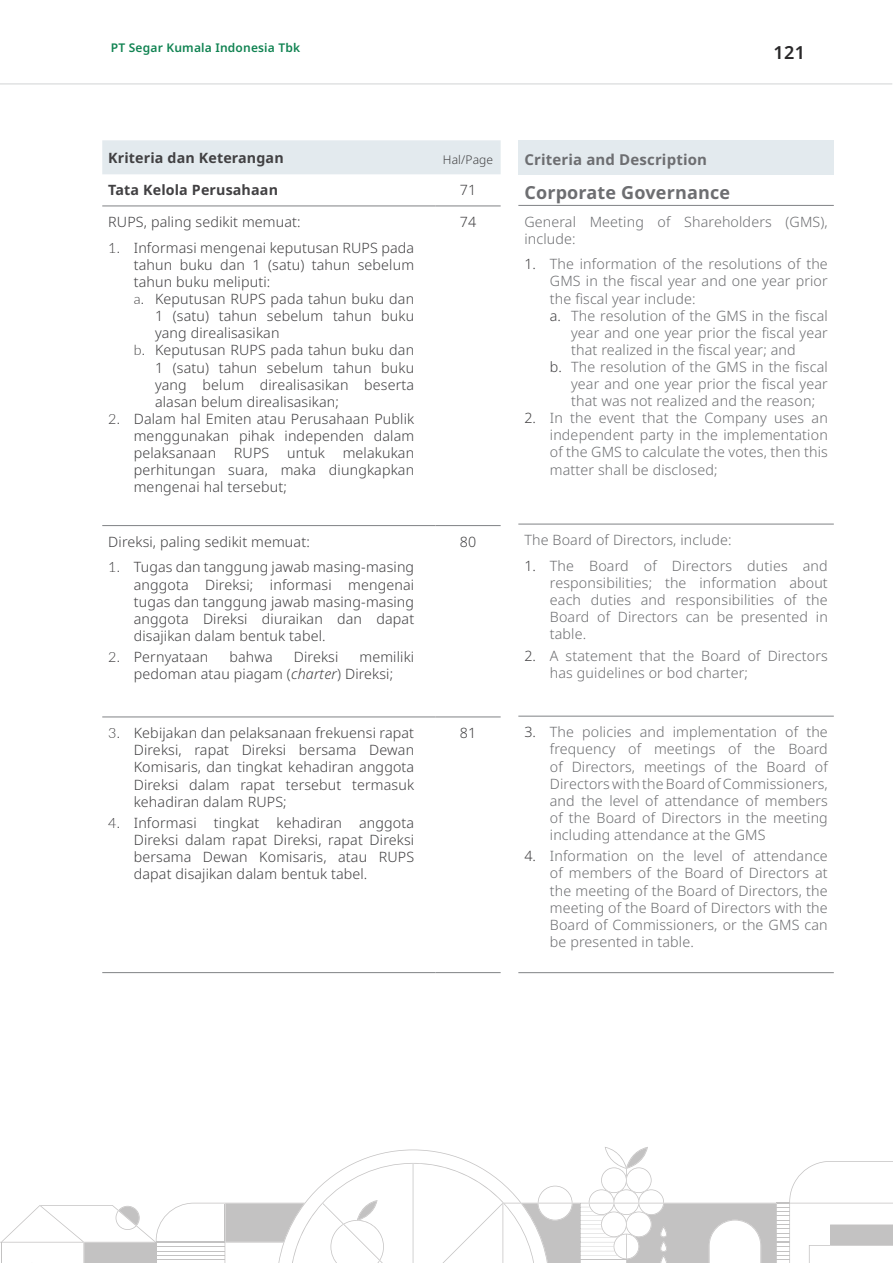
<style>
.page{position:relative;width:893px;height:1263px;background:#fff}
.page>*{position:absolute;margin:0;border:0;box-sizing:border-box;transform-origin:0 0}
.t1{font:700 18px "Noto Sans";letter-spacing:.01em;color:#6d6e71}
.t2{font:600 18px "Noto Sans";color:#292829}
.t3{font:700 15px "Noto Sans";letter-spacing:.01em;color:#6d6e71}
.t4{font:300 14.25px/17.1px "Noto Sans";letter-spacing:.01em;color:#6d6e71;text-align:justify}
.t5{font:300 14.25px/17.1px "Noto Sans";letter-spacing:.01em;color:#414042;text-align:justify}
.t6{font:700 14.25px "Noto Sans";letter-spacing:.01em;color:#414042}
.t7{font:600 12px "Noto Sans";letter-spacing:.015em;color:#118352}
.t8{font:300 12px "Noto Sans";letter-spacing:.01em;color:#414042}
.s1{font-family:"Lato"}
.s2{color:#414042}
.s3{font-style:italic}
</style>
<div class="page">
<div style="left:102px;top:140px;width:399px;height:34px;background:#e3eaee"></div>
<hr style="left:102px;top:206px;width:333px;height:1px;background:#808285">
<hr style="left:435px;top:206px;width:66px;height:1px;background:#808285">
<hr style="left:102px;top:525px;width:333px;height:1px;background:#808285">
<hr style="left:435px;top:525px;width:66px;height:1px;background:#808285">
<hr style="left:102px;top:717px;width:333px;height:1px;background:#808285">
<hr style="left:435px;top:717px;width:66px;height:1px;background:#808285">
<hr style="left:102px;top:972px;width:333px;height:1px;background:#808285">
<hr style="left:435px;top:972px;width:66px;height:1px;background:#808285">
<div style="left:518px;top:140px;width:316px;height:34px;background:#e3eaee"></div>
<hr style="left:518px;top:205px;width:316px;height:1px;background:#808285">
<hr style="left:518px;top:524px;width:316px;height:1px;background:#808285">
<hr style="left:518px;top:716px;width:316px;height:1px;background:#808285">
<hr style="left:518px;top:972px;width:316px;height:1px;background:#808285">
<svg style="left:0;top:1147px;width:893px;height:116px"></svg>
<hr style="left:0;top:84px;width:892px;height:1px;background:#d1d3d4">
<p class="t7" style="left:111px;top:41px;width:191px">PT Segar Kumala Indonesia Tbk</p>
<p class="t2" style="left:773px;top:43px;width:33px">121</p>
<p class="t6" style="left:108px;top:150px;width:177px">Kriteria dan Keterangan</p>
<p class="t8" style="left:443px;top:153px;width:52px">Hal/Page</p>
<p class="t6" style="left:108px;top:182px;width:171px">Tata Kelola Perusahaan</p>
<p class="t5" style="left:460px;top:182px;width:18px">71</p>
<p class="t5" style="left:108px;top:214px;width:194px">RUPS, paling sedikit memuat:</p>
<p class="t5" style="left:108px;top:239px;width:307px"><span class="s1">1.</span> Informasi mengenai keputusan RUPS pada</p>
<p class="t5" style="left:134px;top:256px;width:282px">tahun buku dan 1 (satu) tahun sebelum</p>
<p class="t5" style="left:134px;top:273px;width:138px">tahun buku meliputi:</p>
<p class="t5" style="left:134px;top:291px;width:282px"><span class="s1">a.</span> Keputusan RUPS pada tahun buku dan</p>
<p class="t5" style="left:155px;top:308px;width:261px">1 (satu) tahun sebelum tahun buku</p>
<p class="t5" style="left:155px;top:325px;width:126px">yang direalisasikan</p>
<p class="t5" style="left:134px;top:342px;width:282px"><span class="s1">b.</span> Keputusan RUPS pada tahun buku dan</p>
<p class="t5" style="left:155px;top:359px;width:261px">1 (satu) tahun sebelum tahun buku</p>
<p class="t5" style="left:155px;top:376px;width:261px">yang belum direalisasikan beserta</p>
<p class="t5" style="left:155px;top:393px;width:185px">alasan belum direalisasikan;</p>
<p class="t5" style="left:134px;top:410px;width:282px;text-indent:-26px"><span class="s1">2.</span> Dalam hal Emiten atau Perusahaan Publik menggunakan pihak independen dalam pelaksanaan RUPS untuk melakukan perhitungan suara, maka diungkapkan mengenai hal tersebut;</p>
<p class="t5" style="left:460px;top:214px;width:18px">74</p>
<p class="t3" style="left:524px;top:151px;width:184px">Criteria and Description</p>
<p class="t1" style="left:524px;top:183px;width:207px">Corporate Governance</p>
<p class="t4" style="left:524px;top:213px;width:305px">General Meeting of Shareholders (GMS), include:</p>
<p class="t4" style="left:524px;top:256px;width:305px"><span class="s2">1.</span> The information of the resolutions of the</p>
<p class="t4" style="left:550px;top:273px;width:279px">GMS in the fiscal year and one year prior</p>
<p class="t4" style="left:550px;top:290px;width:147px">the fiscal year include:</p>
<p class="t4" style="left:550px;top:307px;width:279px"><span class="s2">a.</span> The resolution of the GMS in the fiscal</p>
<p class="t4" style="left:571px;top:324px;width:258px">year and one year prior the fiscal year</p>
<p class="t4" style="left:571px;top:341px;width:226px">that realized in the fiscal year; and</p>
<p class="t4" style="left:550px;top:358px;width:279px"><span class="s2">b.</span> The resolution of the GMS in the fiscal</p>
<p class="t4" style="left:571px;top:376px;width:258px">year and one year prior the fiscal year</p>
<p class="t4" style="left:571px;top:393px;width:245px">that was not realized and the reason;</p>
<p class="t4" style="left:550px;top:410px;width:279px;text-indent:-26px"><span class="s2">2.</span> In the event that the Company uses an independent party in the implementation of the GMS to calculate the votes, then this matter shall be disclosed;</p>
<p class="t5" style="left:108px;top:533px;width:203px">Direksi, paling sedikit memuat:</p>
<p class="t5" style="left:134px;top:559px;width:282px;text-indent:-26px"><span class="s1">1.</span> Tugas dan tanggung jawab masing-masing anggota Direksi; informasi mengenai tugas dan tanggung jawab masing-masing anggota Direksi diuraikan dan dapat disajikan dalam bentuk tabel.</p>
<p class="t5" style="left:108px;top:649px;width:102px"><span class="s1">2.</span> Pernyataan</p>
<p class="t5" style="left:229px;top:649px;width:45px">bahwa</p>
<p class="t5" style="left:294px;top:649px;width:46px">Direksi</p>
<p class="t5" style="left:134px;top:649px;width:282px;text-indent:226px">memiliki pedoman atau piagam (<span class="s3">charter</span>) Direksi;</p>
<p class="t5" style="left:460px;top:533px;width:18px">80</p>
<p class="t4" style="left:524px;top:532px;width:209px">The Board of Directors, include:</p>
<p class="t4" style="left:550px;top:557px;width:279px;text-indent:-26px"><span class="s2">1.</span> The Board of Directors duties and responsibilities; the information about each duties and responsibilities of the Board of Directors can be presented in table.</p>
<p class="t4" style="left:550px;top:647px;width:279px;text-indent:-26px"><span class="s2">2.</span> A statement that the Board of Directors has guidelines or bod charter;</p>
<p class="t5" style="left:134px;top:725px;width:282px;text-indent:-26px"><span class="s1">3.</span> Kebijakan dan pelaksanaan frekuensi rapat Direksi, rapat Direksi bersama Dewan Komisaris, dan tingkat kehadiran anggota Direksi dalam rapat tersebut termasuk kehadiran dalam RUPS;</p>
<p class="t5" style="left:134px;top:814px;width:282px;text-indent:-26px"><span class="s1">4.</span> Informasi tingkat kehadiran anggota Direksi dalam rapat Direksi, rapat Direksi bersama Dewan Komisaris, atau RUPS dapat disajikan dalam bentuk tabel.</p>
<p class="t5" style="left:460px;top:725px;width:18px">81</p>
<p class="t4" style="left:550px;top:724px;width:279px;text-indent:-26px"><span class="s2">3.</span> The policies and implementation of the frequency of meetings of the Board of Directors, meetings of the Board of Directors with the Board of Commissioners, and the level of attendance of members of the Board of Directors in the meeting including attendance at the GMS</p>
<p class="t4" style="left:550px;top:848px;width:279px;text-indent:-26px"><span class="s2">4.</span> Information on the level of attendance of members of the Board of Directors at the meeting of the Board of Directors, the meeting of the Board of Directors with the Board of Commissioners, or the GMS can be presented in table.</p>
</div>
